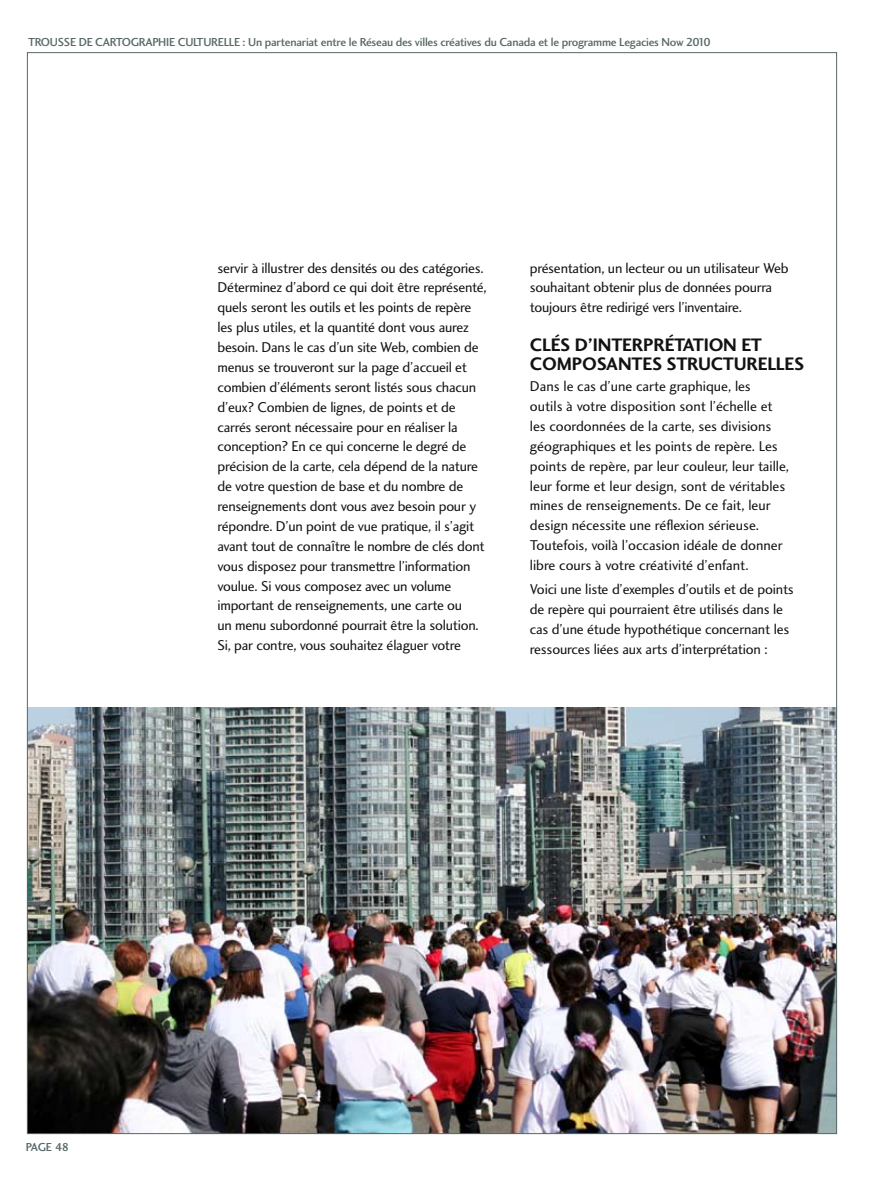
<style>
.page{position:relative;width:891px;height:1188px;background:#fff}
.page>*{position:absolute;margin:0;border:0;box-sizing:border-box;transform-origin:0 0}
.t1{font:18.75px/19.5px "Charlotte Sans Bold Plain";letter-spacing:-.01em;color:#121212}
.t2{font:14.7px/19.8px "Charlotte Sans Book Plain";letter-spacing:-.015em;color:#121212}
.t3{font:12px "Charlotte Sans Medium Plain";letter-spacing:-.02em;color:#586767}
.s1{font-family:"Franklin Gothic"}
</style>
<div class="page">
<img style="left:29px;top:708px;width:806px;height:424px">
<p class="t3" style="left:28px;top:34px;width:684px">TROUSS E D E CARTOGRAPHIE CULTURELLE : Un partenariat entre le Réseau des villes créatives du Canada et le programme Legacies Now 201 0</p>
<p class="t2" style="left:218px;top:258px;width:271px">servir à illustrer des densités ou des catégories.<br>Déterminez d’abord ce qui doit être représenté, quels seront les outils et les points de repère les plus utiles, et la quantité dont vous aurez besoin. Dans le cas d’un site Web, combien de menus se trouveront sur la page d’accueil et combien d’éléments seront listés sous chacun d’eux? Combien de lignes, de points et de carrés seront nécessaire pour en réaliser la conception? En ce qui concerne le degré de précision de la carte, cela dépend de la nature de votre question de base et du nombre de renseignements dont vous avez besoin pour y répondre. D’un point de vue pratique, il s’agit avant tout de conna<span class="s1">î</span>tre le nombre de clés dont vous disposez pour transmettre l’information voulue. Si vous composez avec un volume important de renseignements, une carte ou<br>un menu subordonné pourrait être la solution.<br>Si, par contre, vous souhaitez élaguer votre</p>
<p class="t2" style="left:530px;top:258px;width:260px">présentation, un lecteur ou un utilisateur Web souhaitant obtenir plus de données pourra toujours être redirigé vers l’inventaire.</p>
<p class="t1" style="left:530px;top:335px;width:276px">CLÉS D’INTERPRÉTATION ET<br>COMPOSANTES STRUCTU RELLES</p>
<p class="t2" style="left:530px;top:376px;width:261px">Dans le cas d’une carte graphique, les<br>outils à votre disposition sont l’échelle et les coordonnées de la carte, ses divisions géographiques et les points de repère. Les points de repère, par leur couleur, leur taille, leur forme et leur design, sont de véritables mines de renseignements. De ce fait, leur design nécessite une réflexion sérieuse.<br>Toutefois, voilà l’occasion idéale de donner libre cours à votre créativité d’enfant.</p>
<p class="t2" style="left:530px;top:579px;width:265px">Voici une liste d’exemples d’outils et de points de repère qui pourraient être utilisés dans le cas d’une étude hypothétique concernant les ressources liées aux arts d’interprétation :</p>
<p class="t3" style="left:26px;top:1140px;width:37px">PAGE 48</p>
</div>
